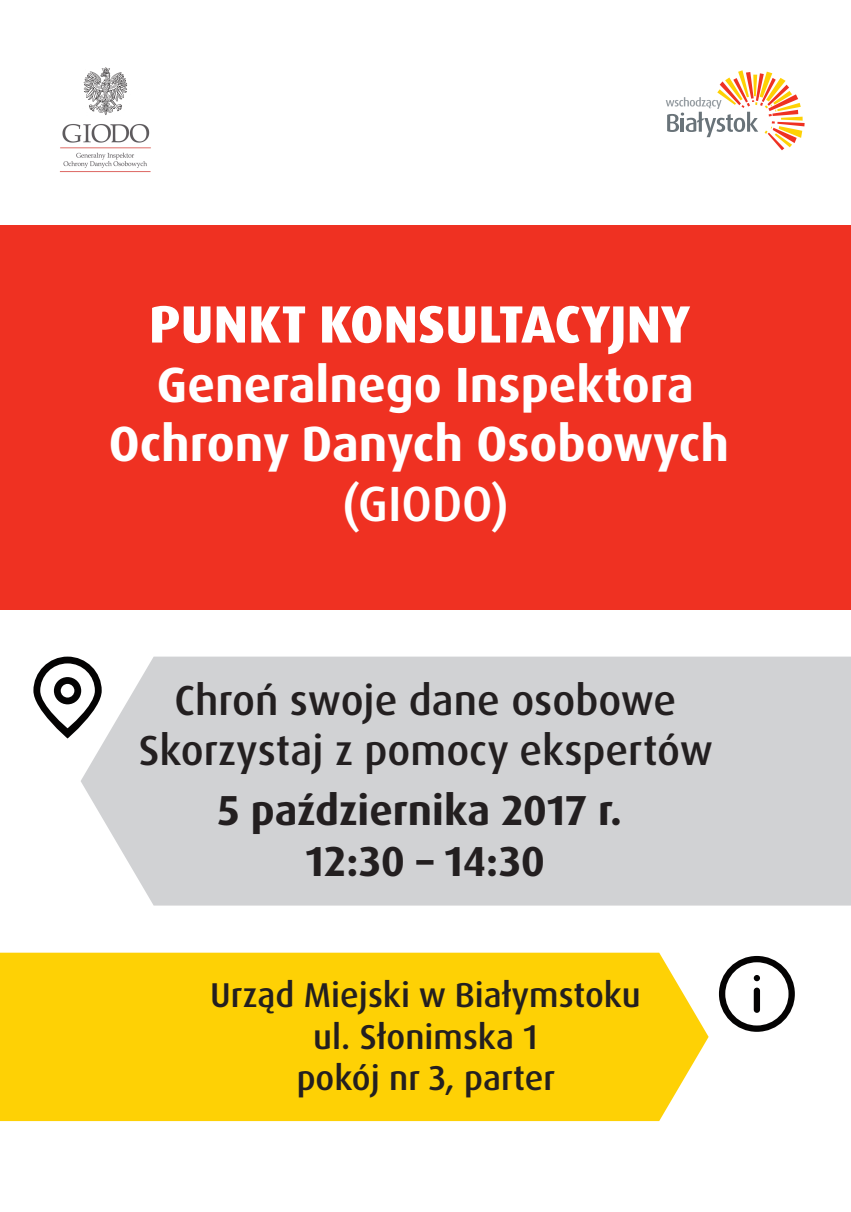
<style>
.page{position:relative;width:851px;height:1212px;background:#fff}
.page>*{position:absolute;margin:0;border:0;box-sizing:border-box;transform-origin:0 0}
.t1{font:800 52.5px "Dax Pro";color:#fff}
.t2{font:700 49.5px/59.4px "Dax Pro";color:#fff;text-align:center}
.t3{font:500 49.5px "Dax Pro";color:#fff}
.t4{font:500 42px/50.4px "Dax Pro";color:#231f20;text-align:center}
.t5{font:700 42px/50.4px "Dax Pro";color:#231f20;text-align:center}
.t6{font:500 34.5px/41.4px "Dax Pro";color:#231f20;text-align:center}
</style>
<div class="page">
<div style="left:0;top:953px;width:708px;height:168px;background:#fed105"></div>
<div style="left:81px;top:657px;width:769px;height:248px;background:#d1d2d4"></div>
<svg style="left:33px;top:657px;width:69px;height:81px"></svg>
<div style="left:0;top:226px;width:850px;height:384px;background:#ef3122"></div>
<svg style="left:665px;top:70px;width:139px;height:80px"></svg>
<svg style="left:718px;top:956px;width:76px;height:76px"></svg>
<img style="left:59px;top:67px;width:92px;height:106px">
<h1 class="t1" style="left:149px;top:290px;width:542px">PUNKT KONSULTACYJNY</h1>
<h2 class="t2" style="left:109px;top:355px;width:621px">Generalnego Inspektora<br>Ochrony Danych Osobowych</h2>
<h2 class="t3" style="left:342px;top:472px;width:168px">(GIODO)</h2>
<p class="t4" style="left:139px;top:675px;width:575px">Chroń swoje dane osobowe<br>Skorzystaj z pomocy ekspertów</p>
<p class="t5" style="left:218px;top:786px;width:405px">5 października 2017 r.<br>12:30 – 14:30</p>
<p class="t6" style="left:210px;top:975px;width:432px">Urząd Miejski w Białymstoku ul. Słonimska 1<br>pokój nr 3, parter</p>
</div>
